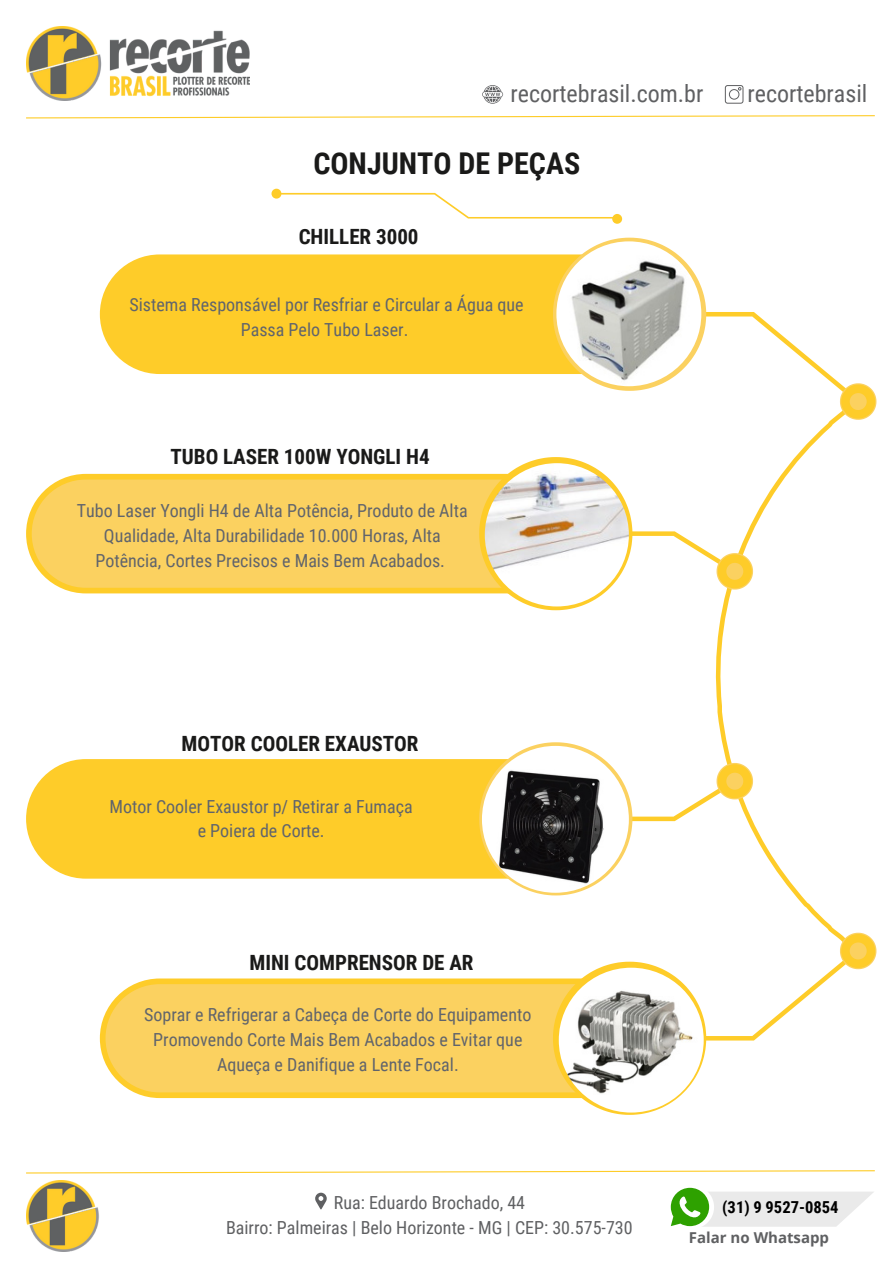
<style>
.page{position:relative;width:894px;height:1264px;background:#fff}
.page>*{position:absolute;margin:0;border:0;box-sizing:border-box;transform-origin:0 0}
.t1{font:700 30px "Roboto Condensed";color:#1a1a19}
.t2{font:24px "Roboto Condensed";color:#5f6062}
.t3{font:700 21px "Roboto Condensed";color:#1a1a19}
.t4{font:18px/24.8px "Roboto Condensed";color:#60646c;text-align:center}
.t5{font:18px/24.8px "Roboto Condensed";color:#5f6062;text-align:center}
.t6{font:700 16.5px "Roboto Condensed";color:#000}
.t7{font:700 15px "Open Sans";color:#5f6062}
</style>
<div class="page">
<img style="left:26px;top:27px;width:223px;height:73px">
<img style="left:26px;top:1180px;width:73px;height:71px">
<svg style="left:26px;top:115px;width:849px;height:4px"></svg>
<svg style="left:26px;top:1170px;width:849px;height:4px"></svg>
<svg style="left:670px;top:1187px;width:204px;height:40px"></svg>
<svg style="left:482px;top:85px;width:21px;height:19px"></svg>
<svg style="left:724px;top:85px;width:19px;height:19px"></svg>
<svg style="left:315px;top:1192px;width:11px;height:17px"></svg>
<svg style="left:715px;top:420px;width:123px;height:512px"></svg>
<svg style="left:100px;top:254px;width:453px;height:120px;background:#fed54f"></svg>
<div style="left:105px;top:260px;width:448px;height:108px;background:#fecc29"></div>
<svg style="left:553px;top:238px;width:322px;height:182px"></svg>
<svg style="left:26px;top:474px;width:453px;height:119px;fill:#fecc29"></svg>
<div style="left:32px;top:479px;width:447px;height:108px;background:#fbd160"></div>
<svg style="left:479px;top:457px;width:273px;height:153px"></svg>
<svg style="left:100px;top:978px;width:453px;height:120px;background:#fed551"></svg>
<div style="left:105px;top:984px;width:448px;height:108px;background:#fbd160"></div>
<svg style="left:553px;top:932px;width:322px;height:182px"></svg>
<svg style="left:26px;top:759px;width:453px;height:119px;fill:#fecc29"></svg>
<div style="left:32px;top:764px;width:447px;height:109px;background:#fecc29"></div>
<svg style="left:479px;top:742px;width:273px;height:153px"></svg>
<img style="left:556px;top:241px;width:145px;height:145px;border-radius:50%">
<img style="left:482px;top:746px;width:146px;height:146px;border-radius:50%">
<img style="left:484px;top:463px;width:144px;height:143px;border-radius:50%">
<img style="left:558px;top:967px;width:145px;height:145px;border-radius:50%">
<svg style="left:271px;top:189px;width:351px;height:34px"></svg>
<p class="t2" style="left:510px;top:79px;width:194px">recortebrasil.com.br</p>
<p class="t2" style="left:747px;top:79px;width:121px">recortebrasil</p>
<p class="t1" style="left:313px;top:146px;width:268px">CONJUNTO DE PEÇAS</p>
<h5 class="t3" style="left:298px;top:225px;width:121px">CHILLER 3000</h5>
<p class="t4" style="left:129px;top:293px;width:395px">Sistema Responsável por Resfriar e Circular a Água que<br>Passa Pelo Tubo Laser.</p>
<p class="t3" style="left:170px;top:444px;width:260px">TUBO LASER 100W YONGLI H4</p>
<h3 class="t4" style="left:77px;top:498px;width:392px">Tubo Laser Yongli H4 de Alta Potência, Produto de Alta<br>Qualidade, Alta Durabilidade 10.000 Horas, Alta<br>Potência, Cortes Precisos e Mais Bem Acabados.</h3>
<h3 class="t3" style="left:181px;top:731px;width:238px">MOTOR COOLER EXAUSTOR</h3>
<h5 class="t4" style="left:109px;top:794px;width:305px">Motor Cooler Exaustor p/ Retirar a Fumaça e Poiera de Corte.</h5>
<h5 class="t3" style="left:249px;top:950px;width:225px">MINI COMPRENSOR DE AR</h5>
<p class="t4" style="left:144px;top:1002px;width:388px">Soprar e Refrigerar a Cabeça de Corte do Equipamento<br>Promovendo Corte Mais Bem Acabados e Evitar que<br>Aqueça e Danifique a Lente Focal.</p>
<h1 class="t5" style="left:226px;top:1190px;width:408px">Rua: Eduardo Brochado, 44<br>Bairro: Palmeiras | Belo Horizonte - MG | CEP: 30.575-730</h1>
<h2 class="t6" style="left:722px;top:1197px;width:117px">(31) 9 9527-0854</h2>
<h3 class="t7" style="left:688px;top:1226px;width:142px">Falar no Whatsapp</h3>
</div>
